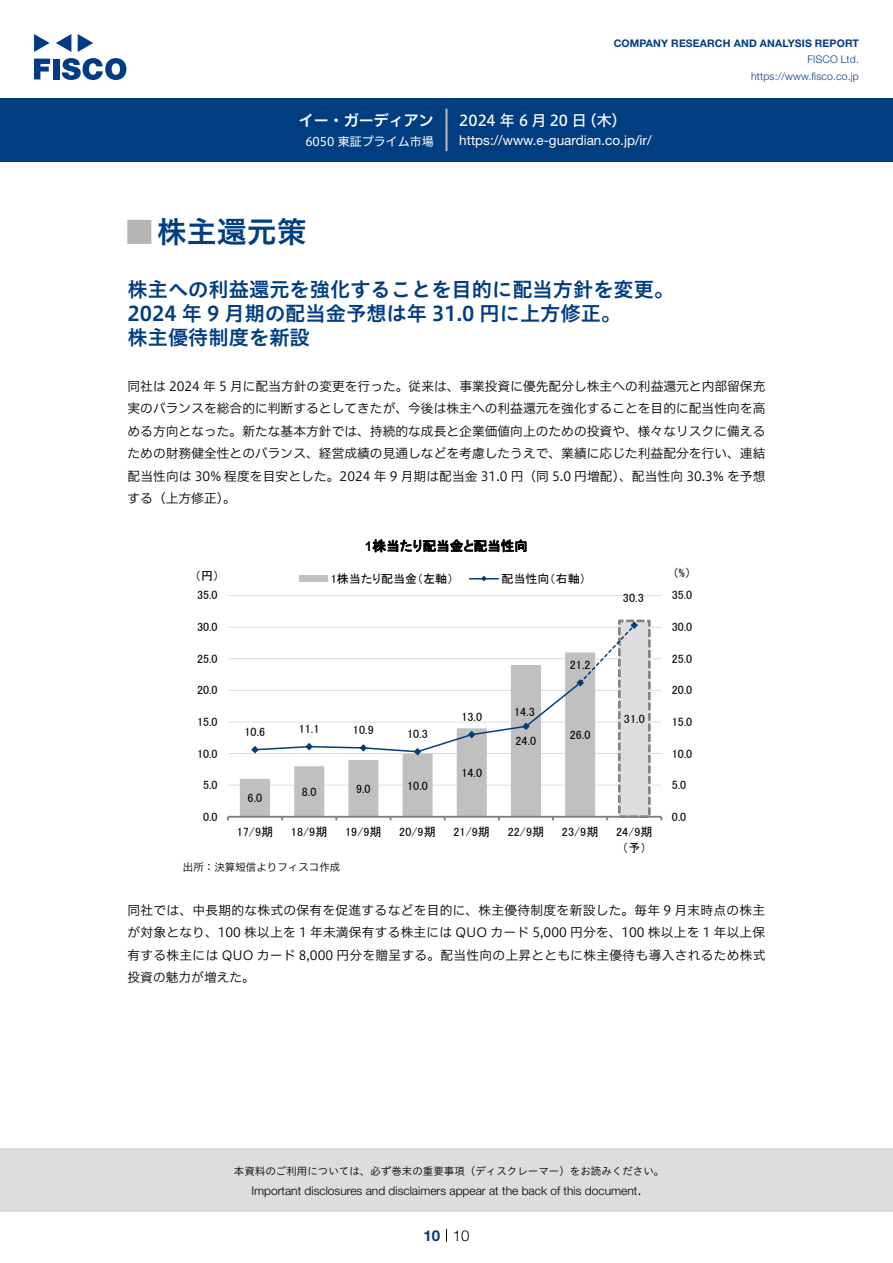
<style>
.page{position:relative;width:893px;height:1263px;background:#fff}
.page>*{position:absolute;margin:0;border:0;box-sizing:border-box;transform-origin:0 0}
.t1{font:30px "Hiragino UD Sans Std N W6";color:#003d81}
.t2{font:24px "Hiragino UD Sans Std N W6";color:#b5b5b6}
.t3{font:20.25px/24px "Hiragino UD Sans Std W6";color:#003d81}
.t4{font:15px "Hiragino UD Sans F Std N W5";letter-spacing:.01em;color:#fff}
.t5{font:15px "Hiragino UD Sans F Std N W6";color:#fff}
.t6{font:300 15px "Helvetica Neue LT Std";color:#000}
.t7{font:700 15px "Helvetica Neue LT Std";color:#003d81}
.t8{font:13.5px "Helvetica Neue LT Std";color:#fff}
.t9{font:13.5px "MS P Gothic";letter-spacing:.005em;color:#000}
.t10{font:12.75px/22.5px "Hiragino UD Sans F Std N W3";letter-spacing:.005em;color:#000;text-align:justify}
.t11{font:12.15px "MS P Gothic";color:#000}
.t12{font:12px "MS P Gothic";letter-spacing:.005em;color:#000}
.t13{font:300 12px "Helvetica Neue LT Std";color:#000}
.t14{font:12px "Hiragino UD Sans F Std N W4";color:#fff}
.t15{font:10.5px "Hiragino UD Sans Std W3";color:#000}
.t16{font:700 10.5px "Helvetica Neue LT Std";letter-spacing:.015em;color:#003d81}
.t17{font:300 10.5px/16.5px "Helvetica Neue LT Std";letter-spacing:.015em;color:#003d81;text-align:right}
.t18{font:10.5px "Hiragino UD Sans F Std N W3";color:#000}
.s1{font-family:"Arial";font-weight:700}
</style>
<div class="page">
<div style="left:0;top:1148px;width:893px;height:64px;background:#ddd"></div>
<svg style="left:34px;top:59px;width:16px;height:20px"></svg>
<div style="left:53px;top:59px;width:6px;height:20px;background:#003b83"></div>
<svg style="left:62px;top:58px;width:64px;height:22px"></svg>
<svg style="left:34px;top:34px;width:16px;height:18px"></svg>
<svg style="left:78px;top:34px;width:15px;height:18px"></svg>
<svg style="left:56px;top:34px;width:15px;height:18px"></svg>
<div style="left:0;top:98px;width:893px;height:64px;background:#003d81"></div>
<hr style="left:445px;top:109px;width:3px;height:42px;background:#b5b5b6">
<svg style="left:446px;top:1229px;width:1px;height:13px"></svg>
<hr style="left:228px;top:785px;width:433px;height:1px;background:#ddd">
<hr style="left:228px;top:753px;width:433px;height:1px;background:#ddd">
<hr style="left:228px;top:722px;width:433px;height:1px;background:#ddd">
<hr style="left:228px;top:690px;width:433px;height:1px;background:#ddd">
<hr style="left:228px;top:658px;width:433px;height:1px;background:#ddd">
<hr style="left:228px;top:627px;width:433px;height:1px;background:#ddd">
<hr style="left:228px;top:595px;width:433px;height:1px;background:#ddd">
<div style="left:619px;top:621px;width:30px;height:196px;background:#ddd"></div>
<div style="left:618px;top:620px;width:33px;height:198px;border:3px dashed #808080"></div>
<svg style="left:240px;top:721px;width:355px;height:95px;fill:#c0c0c0"></svg>
<hr style="left:228px;top:816px;width:433px;height:2px;background:#808080">
<svg style="left:251px;top:621px;width:387px;height:134px"></svg>
<div style="left:299px;top:576px;width:29px;height:6px;background:#c0c0c0"></div>
<svg style="left:469px;top:576px;width:29px;height:5px"></svg>
<p class="t5" style="left:299px;top:109px;width:136px">イー・ガーディアン</p>
<p class="t14" style="left:305px;top:132px;width:130px">6050 東証プライム市場</p>
<p class="t16" style="left:614px;top:37px;width:247px">COMPANY RESEARCH AND ANALYSIS REPORT</p>
<p class="t17" style="left:751px;top:51px;width:109px">FISCO Ltd. https://www.fisco.co j p.</p>
<p class="t4" style="left:582px;top:109px;width:46px">（木(</p>
<p class="t4" style="left:459px;top:109px;width:129px">2024 年 6 月20 日</p>
<p class="t8" style="left:459px;top:132px;width:194px">https://www -e. guardian. c o j p. /i r/</p>
<h1 class="t1" style="left:157px;top:209px;width:151px">株主還元策</h1>
<h2 class="t2" style="left:128px;top:213px;width:25px">█</h2>
<h3 class="t3" style="left:128px;top:276px;width:548px">株主への利益還元を強化することを目的に配当方針を変更。<br>2024 年 9 月期の配当金予想は年 31.0 円に上方修正。<br>株主優待制度を新設</h3>
<p class="t10" style="left:128px;top:374px;width:639px">同社は 2024 年 5 月に配当方針の変更を行った。従来は、事業投資に優先配分し株主への利益還元と内部留保充実のバランスを総合的に判断するとしてきたが、今後は株主への利益還元を強化することを目的に配当性向を高める方向となった。新たな基本方針では、持続的な成長と企業価値向上のための投資や、様々なリスクに備えるための財務健全性とのバランス、経営成績の見通しなどを考慮したうえで、業績に応じた利益配分を行い、連結配当性向は 30% 程度を目安とした。2024 年 9 月期は配当金 31.0 円（同 5.0 円増配）、配当性向 30.3% を予想する（上方修正。(</p>
<p class="t9" style="left:365px;top:539px;width:164px"><span class="s1">1</span>株当たり配当金と配当性向</p>
<p class="t12" style="left:501px;top:572px;width:86px">配当性向（右軸(</p>
<p class="t11" style="left:195px;top:570px;width:26px">（円(</p>
<p class="t12" style="left:673px;top:566px;width:20px">%（）</p>
<p class="t12" style="left:331px;top:572px;width:124px">1株当たり配当金（左軸）</p>
<p class="t12" style="left:197px;top:589px;width:22px">35.0</p>
<p class="t11" style="left:623px;top:592px;width:22px">30.3</p>
<p class="t12" style="left:672px;top:589px;width:22px">35.0</p>
<p class="t12" style="left:197px;top:621px;width:22px">30.0</p>
<p class="t12" style="left:672px;top:621px;width:22px">30.0</p>
<p class="t12" style="left:197px;top:652px;width:22px">25.0</p>
<p class="t11" style="left:570px;top:658px;width:22px">21.2</p>
<p class="t12" style="left:672px;top:652px;width:22px">25.0</p>
<p class="t12" style="left:197px;top:684px;width:22px">20.0</p>
<p class="t12" style="left:672px;top:684px;width:22px">20.0</p>
<p class="t12" style="left:197px;top:716px;width:22px">15.0</p>
<p class="t12" style="left:245px;top:725px;width:22px">10.6</p>
<p class="t12" style="left:299px;top:722px;width:22px">11.1</p>
<p class="t12" style="left:353px;top:724px;width:22px">10.9</p>
<p class="t12" style="left:407px;top:727px;width:22px">10.3</p>
<p class="t12" style="left:461px;top:710px;width:22px">13.0</p>
<p class="t12" style="left:514px;top:705px;width:22px">14.3</p>
<p class="t12" style="left:516px;top:735px;width:22px">24.0</p>
<p class="t12" style="left:570px;top:729px;width:22px">26.0</p>
<p class="t12" style="left:624px;top:713px;width:22px">31.0</p>
<p class="t12" style="left:672px;top:716px;width:22px">15.0</p>
<p class="t12" style="left:197px;top:747px;width:22px">10.0</p>
<p class="t12" style="left:672px;top:747px;width:22px">10.0</p>
<p class="t12" style="left:461px;top:766px;width:22px">14.0</p>
<p class="t12" style="left:203px;top:779px;width:16px">5.0</p>
<p class="t11" style="left:248px;top:792px;width:16px">6.0</p>
<p class="t12" style="left:302px;top:785px;width:16px">8.0</p>
<p class="t12" style="left:356px;top:782px;width:16px">9.0</p>
<p class="t12" style="left:407px;top:779px;width:22px">10.0</p>
<p class="t12" style="left:672px;top:779px;width:16px">5.0</p>
<p class="t12" style="left:203px;top:810px;width:16px">0.0</p>
<p class="t12" style="left:672px;top:810px;width:16px">0.0</p>
<p class="t12" style="left:237px;top:826px;width:38px">17/9期</p>
<p class="t12" style="left:291px;top:826px;width:38px">18/9期</p>
<p class="t12" style="left:345px;top:826px;width:38px">19/9期</p>
<p class="t12" style="left:399px;top:826px;width:38px">20/9期</p>
<p class="t12" style="left:453px;top:826px;width:38px">21/9期</p>
<p class="t12" style="left:508px;top:826px;width:38px">22/9期</p>
<p class="t12" style="left:562px;top:826px;width:38px">23/9期</p>
<p class="t12" style="left:616px;top:826px;width:38px">24/9期</p>
<p class="t12" style="left:622px;top:841px;width:26px">予（ (</p>
<p class="t18" style="left:183px;top:859px;width:159px">出所：決算短信よりフィスコ作成</p>
<p class="t10" style="left:128px;top:898px;width:639px">同社では、中長期的な株式の保有を促進するなどを目的に、株主優待制度を新設した。毎年 9 月末時点の株主が対象となり、100 株以上を 1 年未満保有する株主には QUO カード 5,000 円分を、100 株以上を 1 年以上保有する株主には QUO カード 8,000 円分を贈呈する。配当性向の上昇とともに株主優待も導入されるため株式投資の魅力が増えた。</p>
<p class="t15" style="left:234px;top:1163px;width:432px">本資料のご利用については、必ず巻末の重要事項（ディスクレーマー）をお読みください。</p>
<p class="t6" style="left:637px;top:1180px;width:6px">.</p>
<p class="t13" style="left:251px;top:1183px;width:387px">Important disclosures and disclaimers appear at the back of this document</p>
<p class="t7" style="left:423px;top:1226px;width:18px">10</p>
<p class="t6" style="left:453px;top:1226px;width:18px">10</p>
</div>
